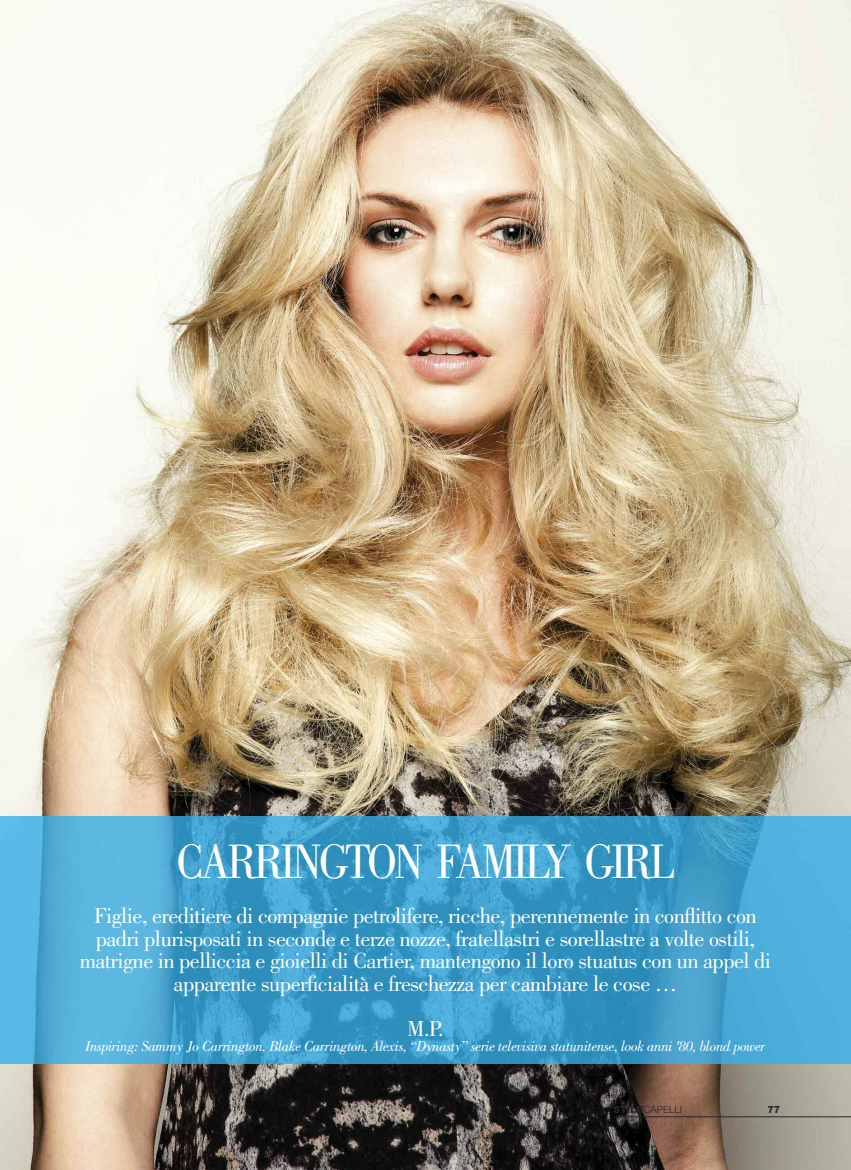
<style>
.page{position:relative;width:851px;height:1170px;background:#fff}
.page>*{position:absolute;margin:0;border:0;box-sizing:border-box;transform-origin:0 0}
.t1{font:50px "Bodoni Std";letter-spacing:-.075em;color:#fff;scale:.9 1}
.t2{font:22.5px/22.5px "Bodoni Std";letter-spacing:-.025em;color:#fff;text-align:center}
.t3{font:italic 15px "Bodoni Std";letter-spacing:-.025em;color:#fff}
.t4{font:300 10px "Helvetica Neue LT Std";color:#272526}
.t5{font:800 10px "Helvetica Neue LT Std";color:#272526}
.s1{font-weight:900}
</style>
<div class="page">
<img style="left:0;top:0;width:850px;height:1169px">
<hr style="left:613px;top:1116px;width:237px;height:1px;background:#272526">
<img style="left:0;top:816px;width:850px;height:247px">
<h1 class="t1" style="left:176px;top:843px;width:555px">CARRINGTON FAMILY GIRL</h1>
<p class="t2" style="left:80px;top:906px;width:692px">Figlie, ereditiere di compagnie petrolifere, ricche, perennemente in conflitto con padri plurisposati in seconde e terze nozze, fratellastri e sorellastre a volte ostili, matrigne in pelliccia e gioielli di Cartier, mantengono il loro stuatus con un appel di apparente superficialità e freschezza per cambiare le cose …</p>
<p class="t2" style="left:407px;top:1019px;width:38px">M.P.</p>
<p class="t3" style="left:85px;top:1040px;width:681px">Inspiring: Sammy Jo Carrington, Blake Carrington, Alexis, “Dynasty” serie televisiva statunitense, look anni '80, blond power</p>
<p class="t4" style="left:613px;top:1106px;width:70px"><span class="s1">STILE</span>CAPELLI</p>
<p class="t5" style="left:767px;top:1106px;width:14px">77</p>
</div>
